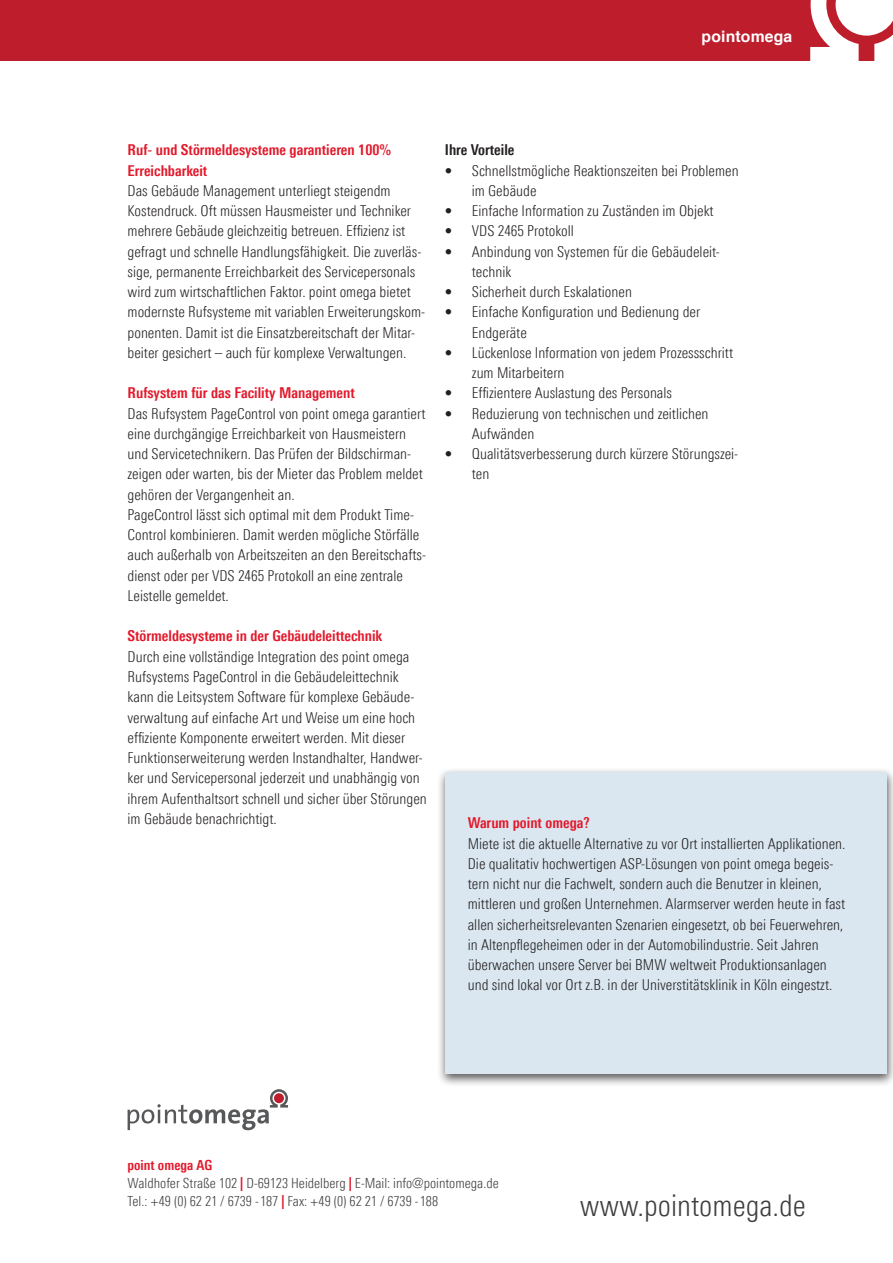
<style>
.page{position:relative;width:893px;height:1263px;background:#fff}
.page>*{position:absolute;margin:0;border:0;box-sizing:border-box;transform-origin:0 0}
.t1{font:300 30px "Linotype Univers 320 Cn";color:#3e3e3f}
.t2{font:700 15.75px "Helvetica";letter-spacing:.01em;color:#fff}
.Fließtext{font:300 15px/20.2px "Linotype Univers 320 Cn";color:#231f20}
.Fließtext-2{font:700 15px/20.2px "Linotype Univers 620 Cn";color:#e2192b}
.Fließtext-3{font:700 15px "Linotype Univers 620 Cn";color:#231f20}
.t3{font:300 13.95px "Linotype Univers 320 Cn";color:#3e3e3f}
.t4{font:700 13.95px "Linotype Univers 620 Cn";color:#e2192b}
.s1{font-family:"Linotype Univers 620 Cn";font-weight:700;color:#e2192b}
</style>
<div class="page">
<div style="left:437px;top:767px;width:456px;height:320px;background:#231f20;opacity:.75"></div>
<div style="left:445px;top:773px;width:442px;height:301px;background:#dae7f1"></div>
<div style="left:0;top:0;width:893px;height:61px;background:#be1d2c"></div>
<svg style="left:810px;top:0;width:83px;height:61px"></svg>
<svg style="left:128px;top:1089px;width:160px;height:41px"></svg>
<div style="left:274px;top:1093px;width:10px;height:10px;background:#be1d2c;border-radius:50%"></div>
<p class="t2" style="left:702px;top:23px;width:92px">pointomega</p>
<p class="Fließtext-2" style="left:128px;top:140px;width:265px">Ruf- und Störmeldesysteme garantieren 100%<br>Erreichbarkeit</p>
<p class="Fließtext" style="left:128px;top:180px;width:299px">Das Gebäude Management unterliegt steigendm Kostendruck. Oft müssen Hausmeister und Techniker mehrere Gebäude gleichzeitig betreuen. Effizienz ist gefragt und schnelle Handlungsfähigkeit. Die zuverläs&shy;sige, permanente Erreichbarkeit des Servicepersonals wird zum wirtschaftlichen Faktor. point omega bietet modernste Rufsysteme mit variablen Erweiterungskom&shy;ponenten. Damit ist die Einsatzbereitschaft der Mitar&shy;beiter gesichert – auch für komplexe Verwaltungen.</p>
<p class="Fließtext-2" style="left:128px;top:383px;width:229px">Rufsystem für das Facility Management</p>
<p class="Fließtext" style="left:128px;top:403px;width:299px">Das Rufsystem PageControl von point omega garantiert eine durchgängige Erreichbarkeit von Hausmeistern und Servicetechnikern. Das Prüfen der Bildschirman&shy;zeigen oder warten, bis der Mieter das Problem meldet gehören der Vergangenheit an.</p>
<p class="Fließtext" style="left:128px;top:504px;width:300px">PageControl lässt sich optimal mit dem Produkt Time-Control kombinieren. Damit werden mögliche Störfälle auch außerhalb von Arbeitszeiten an den Bereitschafts&shy;dienst oder per VDS 2465 Protokoll an eine zentrale Leistelle gemeldet.</p>
<p class="Fließtext-2" style="left:128px;top:626px;width:256px">Störmeldesysteme in der Gebäudeleittechnik</p>
<p class="Fließtext" style="left:128px;top:646px;width:301px">Durch eine vollständige Integration des point omega Rufsystems PageControl in die Gebäudeleittechnik kann die Leitsystem Software für komplexe Gebäude&shy;verwaltung auf einfache Art und Weise um eine hoch effiziente Komponente erweitert werden. Mit dieser Funktionserweiterung werden Instandhalter, Handwer&shy;ker und Servicepersonal jederzeit und unabhängig von ihrem Aufenthaltsort schnell und sicher über Störungen im Gebäude benachrichtigt.</p>
<p class="Fließtext-3" style="left:445px;top:141px;width:71px">Ihre Vorteile</p>
<p class="Fließtext" style="left:472px;top:160px;width:268px;text-indent:-27px">• Schnellstmögliche Reaktionszeiten bei Problemen im Gebäude</p>
<p class="Fließtext" style="left:445px;top:201px;width:270px">• Einfache Information zu Zuständen im Objekt</p>
<p class="Fließtext" style="left:445px;top:221px;width:131px">• VDS 2465 Protokoll</p>
<p class="Fließtext" style="left:472px;top:241px;width:250px;text-indent:-27px">• Anbindung von Systemen für die Gebäudeleit&shy;technik</p>
<p class="Fließtext" style="left:445px;top:282px;width:189px">• Sicherheit durch Eskalationen</p>
<p class="Fließtext" style="left:472px;top:302px;width:230px;text-indent:-27px">• Einfache Konfiguration und Bedienung der<br>Endgeräte</p>
<p class="Fließtext" style="left:472px;top:342px;width:263px;text-indent:-27px">• Lückenlose Information von jedem Prozessschritt zum Mitarbeitern</p>
<p class="Fließtext" style="left:445px;top:383px;width:229px">• Effizientere Auslastung des Personals</p>
<p class="Fließtext" style="left:472px;top:403px;width:238px;text-indent:-27px">• Reduzierung von technischen und zeitlichen<br>Aufwänden</p>
<p class="Fließtext" style="left:472px;top:444px;width:268px;text-indent:-27px">• Qualitätsverbesserung durch kürzere Störungszei&shy;ten</p>
<p class="Fließtext-2" style="left:468px;top:813px;width:124px">Warum point omega?</p>
<p class="Fließtext" style="left:468px;top:833px;width:379px">Miete ist die aktuelle Alternative zu vor Ort installierten Applikationen.<br>Die qualitativ hochwertigen ASP-Lösungen von point omega begeis&shy;tern nicht nur die Fachwelt, sondern auch die Benutzer in kleinen, mittleren und großen Unternehmen. Alarmserver werden heute in fast allen sicherheitsrelevanten Szenarien eingesetzt, ob bei Feuerwehren, in Altenpflegeheimen oder in der Automobilindustrie. Seit Jahren überwachen unsere Server bei BMW weltweit Produktionsanlagen und sind lokal vor Ort z.B. in der Universtitätsklinik in Köln eingestzt.</p>
<p class="t4" style="left:128px;top:1156px;width:86px">point omega AG</p>
<p class="t3" style="left:128px;top:1175px;width:373px">Waldhofer Straße 102 <span class="s1">|</span> D-69123 Heidelberg <span class="s1">|</span> E-Mail: info@pointomega.de</p>
<p class="t3" style="left:128px;top:1193px;width:312px">Tel.: +49 (0) 62 21 / 6739 - 187 <span class="s1">|</span> Fax: +49 (0) 62 21 / 6739 - 188</p>
<p class="t1" style="left:580px;top:1188px;width:228px">www.pointomega.de</p>
</div>
